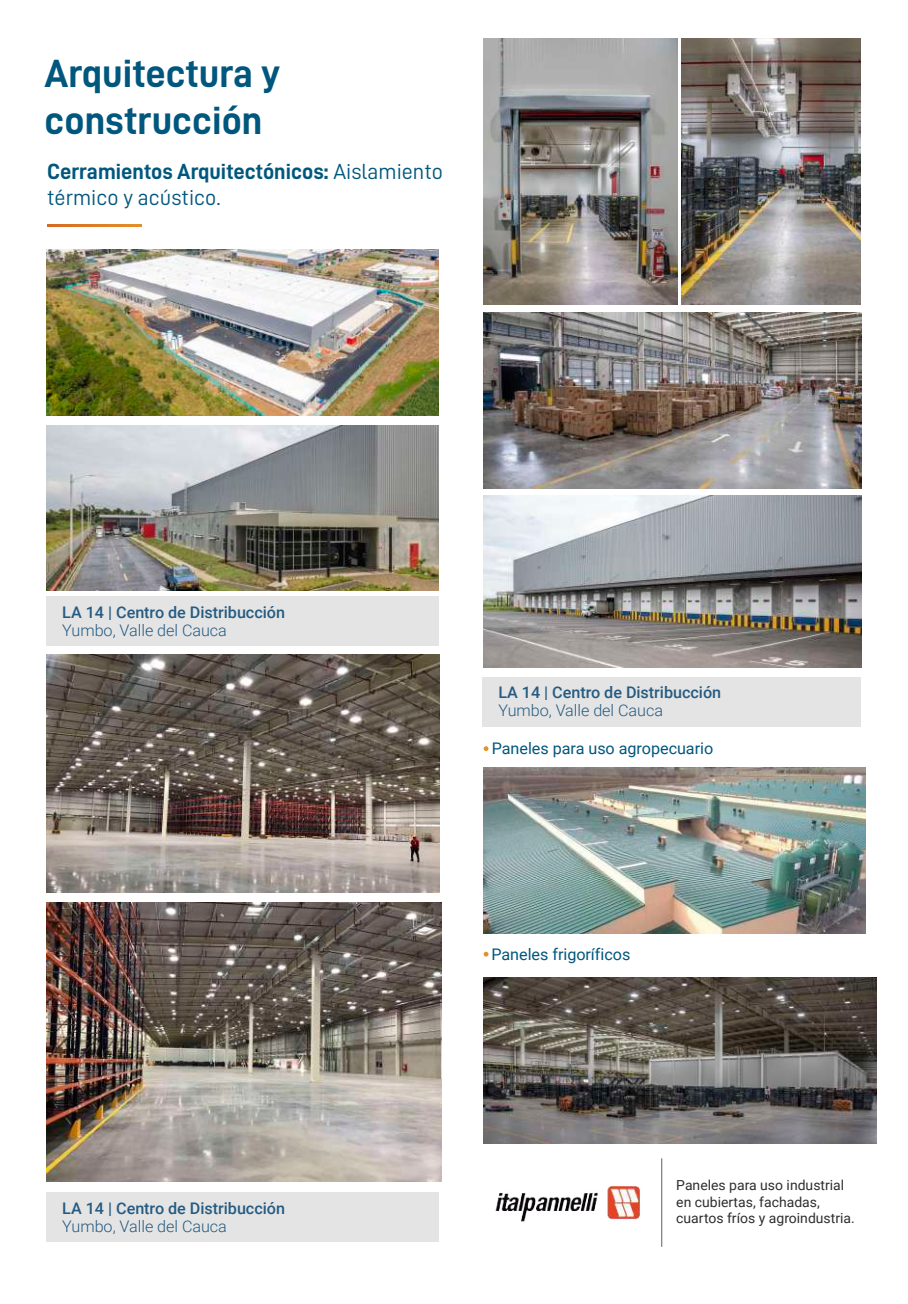
<style>
.page{position:relative;width:908px;height:1304px;background:#fff}
.page>*{position:absolute;margin:0;border:0;box-sizing:border-box;transform-origin:0 0}
.t1{font:39.6px/47.4px "D DIN Bold";color:#00577d}
.t2{font:22px "D DIN Bold";color:#00577d}
.t3{font:22px "D DIN";color:#00577d}
.t4{font:500 16px "Roboto";color:#255b82}
.t5{font:300 16px "Roboto";color:#255b82}
.t6{font:16px "Roboto";color:#00577d}
.t7{font:13.8px/16.6px "Roboto";color:#302d30}
.s1{font-family:"D DIN"}
</style>
<div class="page">
<div style="left:46px;top:597px;width:393px;height:49px;background:#e4e4e4"></div>
<svg style="left:47px;top:225px;width:94px;height:2px"></svg>
<img style="left:47px;top:654px;width:392px;height:238px">
<img style="left:47px;top:902px;width:394px;height:280px">
<img style="left:46px;top:425px;width:392px;height:166px">
<img style="left:46px;top:250px;width:392px;height:166px">
<img style="left:483px;top:768px;width:381px;height:165px">
<hr style="left:661px;top:1158px;width:1px;height:89px;background:#5f5f5f">
<img style="left:495px;top:1186px;width:145px;height:36px">
<svg style="left:483px;top:952px;width:5px;height:5px"></svg>
<svg style="left:483px;top:746px;width:5px;height:5px"></svg>
<img style="left:483px;top:977px;width:392px;height:166px">
<img style="left:483px;top:495px;width:378px;height:172px">
<img style="left:483px;top:38px;width:194px;height:266px">
<img style="left:483px;top:312px;width:378px;height:177px">
<div style="left:46px;top:1193px;width:393px;height:49px;background:#e4e4e4"></div>
<div style="left:482px;top:677px;width:378px;height:49px;background:#e4e4e4"></div>
<img style="left:681px;top:38px;width:179px;height:266px">
<h1 class="t1" style="left:44px;top:49px;width:237px">Arquitectura y construcción</h1>
<h2 class="t2" style="left:47px;top:159px;width:397px">Cerramientos Arquitectónicos: <span class="s1">Aislamiento</span></h2>
<h2 class="t3" style="left:47px;top:186px;width:175px">térmico y acústico.</h2>
<p class="t4" style="left:62px;top:601px;width:224px">LA 14 | Centro de Distribucción</p>
<p class="t5" style="left:62px;top:619px;width:166px">Yumbo, Valle del Cauca</p>
<p class="t4" style="left:62px;top:1197px;width:224px">LA 14 | Centro de Distribucción</p>
<p class="t5" style="left:62px;top:1215px;width:166px">Yumbo, Valle del Cauca</p>
<p class="t4" style="left:498px;top:681px;width:224px">LA 14 | Centro de Distribucción</p>
<p class="t5" style="left:498px;top:699px;width:166px">Yumbo, Valle del Cauca</p>
<p class="t6" style="left:491px;top:737px;width:223px">Paneles para uso agropecuario</p>
<p class="t6" style="left:491px;top:943px;width:140px">Paneles frigoríficos</p>
<p class="t7" style="left:676px;top:1177px;width:180px">Paneles para uso industrial en cubiertas, fachadas, cuartos fríos y agroindustria.</p>
</div>
